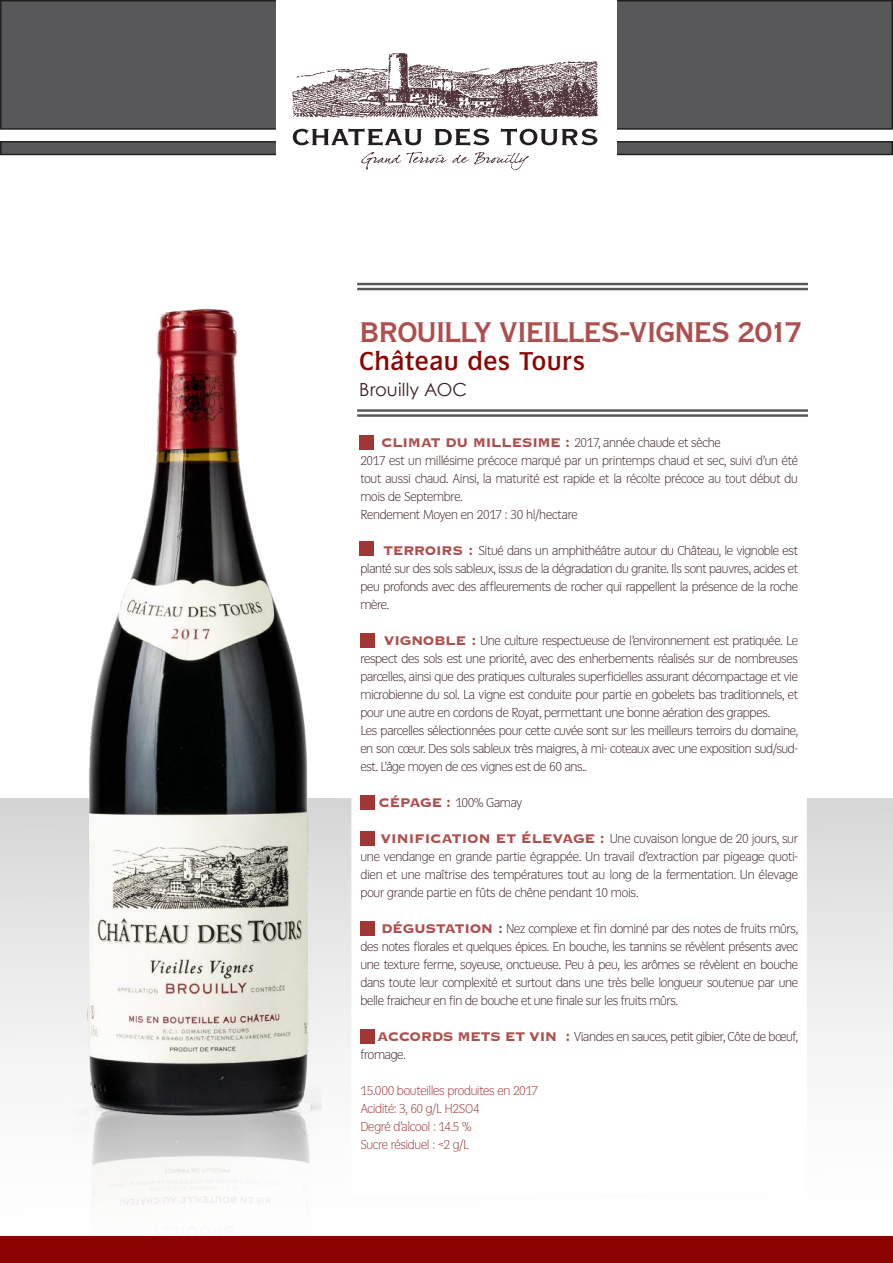
<style>
.page{position:relative;width:893px;height:1263px;background:#fff}
.page>*{position:absolute;margin:0;border:0;box-sizing:border-box;transform-origin:0 0}
.t1{font:37.5px "Copperplate Gothic Std 30 BC";letter-spacing:-.045em;color:#ad504d}
.t2{font:27px "Brasil Kraeftig";letter-spacing:.04em;color:#8a0501}
.t3{font:18px "Century Gothic";letter-spacing:.005em;color:#3d2024}
.t4{font:13.5px/18px "Brasil Extra Leicht";letter-spacing:-.02em;color:#3d2024;text-align:justify}
.t5{font:13.5px/18px "Brasil Extra Leicht";letter-spacing:-.02em;color:#3d2024;scale:.96 1}
.t6{font:13.5px/18px "Brasil Extra Leicht";letter-spacing:-.02em;color:#a13734}
.s1{font-family:"Copperplate Gothic Std 33 BC";font-size:16.5px;color:#ad504d}
</style>
<div class="page">
<div style="left:0;top:798px;width:893px;height:432px;background:linear-gradient(to bottom,#dbdbdb,#fff)"></div>
<img style="left:73px;top:1119px;width:248px;height:111px">
<img style="left:73px;top:308px;width:248px;height:811px">
<div style="left:1px;top:1px;width:891px;height:128px;background:#58585a"></div>
<div style="left:0;top:0;width:893px;height:130px;border:2px solid #241f1f"></div>
<div style="left:1px;top:142px;width:891px;height:12px;background:#58585a"></div>
<div style="left:0;top:141px;width:893px;height:14px;border:2px solid #241f1f"></div>
<div style="left:276px;top:1px;width:341px;height:178px;background:#fff"></div>
<img style="left:292px;top:53px;width:306px;height:65px">
<svg style="left:361px;top:152px;width:168px;height:18px"></svg>
<svg style="left:293px;top:128px;width:129px;height:18px"></svg>
<svg style="left:435px;top:128px;width:54px;height:18px"></svg>
<svg style="left:501px;top:128px;width:96px;height:17px"></svg>
<hr style="left:357px;top:283px;width:451px;height:2px;background:#58585a">
<hr style="left:357px;top:288px;width:451px;height:2px;background:#58585a">
<hr style="left:357px;top:409px;width:451px;height:3px;background:#58585a">
<hr style="left:357px;top:414px;width:451px;height:3px;background:#58585a">
<div style="left:356px;top:427px;width:446px;height:762px;background:#fff"></div>
<div style="left:0;top:1236px;width:893px;height:27px;background:#8a0501"></div>
<div style="left:359px;top:435px;width:15px;height:15px;background:#a13734"></div>
<div style="left:359px;top:542px;width:15px;height:14px;background:#a13734"></div>
<div style="left:360px;top:634px;width:15px;height:14px;background:#a13734"></div>
<div style="left:360px;top:795px;width:15px;height:14px;background:#a13734"></div>
<div style="left:360px;top:831px;width:15px;height:15px;background:#a13734"></div>
<div style="left:360px;top:921px;width:15px;height:14px;background:#a13734"></div>
<div style="left:360px;top:1029px;width:15px;height:15px;background:#a13734"></div>
<h1 class="t1" style="left:359px;top:314px;width:445px">BROUILLY VIEILLES-VIGNES 2017</h1>
<h2 class="t2" style="left:359px;top:347px;width:227px">Château des Tours</h2>
<h3 class="t3" style="left:359px;top:378px;width:109px">Brouilly AOC</h3>
<p class="t5" style="left:360px;top:434px;width:457px;text-indent:21px"><span class="s1">CLIMAT DU MILLESIME :</span> 2017, année chaude et sèche<br>2017 est un millésime précoce marqué par un printemps chaud et sec, suivi d’un été tout aussi chaud. Ainsi, la maturité est rapide et la récolte précoce au tout début du mois de Septembre.<br>Rendement Moyen en 2017 : 30 hl/hectare</p>
<p class="t4" style="left:360px;top:542px;width:439px;text-indent:23px"><span class="s1">TERROIRS :</span> Situé dans un amphithéâtre autour du Château, le vignoble est planté sur des sols sableux, issus de la dégradation du granite. Ils sont pauvres, acides et peu profonds avec des affleurements de rocher qui rappellent la présence de la roche mère.</p>
<p class="t4" style="left:360px;top:632px;width:439px;text-align:left;text-indent:24px"><span class="s1">VIGNOBLE :</span> Une culture respectueuse de l’environnement est pratiquée. Le respect des sols est une priorité, avec des enherbements réalisés sur de nombreuses parcelles, ainsi que des pratiques culturales superficielles assurant décompactage et vie microbienne du sol. La vigne est conduite pour partie en gobelets bas traditionnels, et pour une autre en cordons de Royat, permettant une bonne aération des grappes.<br>Les parcelles sélectionnées pour cette cuvée sont sur les meilleurs terroirs du domaine, en son cœur. Des sols sableux très maigres, à mi- coteaux avec une exposition sud/sud&shy;est. L’âge moyen de ces vignes est de 60 ans..</p>
<p class="t4" style="left:379px;top:794px;width:145px"><span class="s1">CÉPAGE :</span> 100% Gamay</p>
<p class="t4" style="left:360px;top:830px;width:439px;text-indent:20px"><span class="s1">VINIFICATION ET ÉLEVAGE :</span> Une cuvaison longue de 20 jours, sur une vendange en grande partie égrappée. Un travail d’extraction par pigeage quoti&shy;dien et une maîtrise des températures tout au long de la fermentation. Un élevage pour grande partie en fûts de chêne pendant 10 mois.</p>
<p class="t4" style="left:360px;top:920px;width:439px;text-indent:21px"><span class="s1">DÉGUSTATION :</span> Nez complexe et fin dominé par des notes de fruits mûrs, des notes florales et quelques épices. En bouche, les tannins se révèlent présents avec une texture ferme, soyeuse, onctueuse. Peu à peu, les arômes se révèlent en bouche dans toute leur complexité et surtout dans une très belle longueur soutenue par une belle fraicheur en fin de bouche et une finale sur les fruits mûrs.</p>
<p class="t4" style="left:360px;top:1028px;width:439px;text-indent:17px"><span class="s1">ACCORDS METS ET VIN :</span> Viandes en sauces, petit gibier, Côte de bœuf, fromage.</p>
<p class="t6" style="left:360px;top:1082px;width:179px">15.000 bouteilles produites en 2017<br>Acidité: 3, 60 g/L H2SO4<br>Degré d’alcool : 14.5 %<br>Sucre résiduel : &lt;2 g/L</p>
</div>
